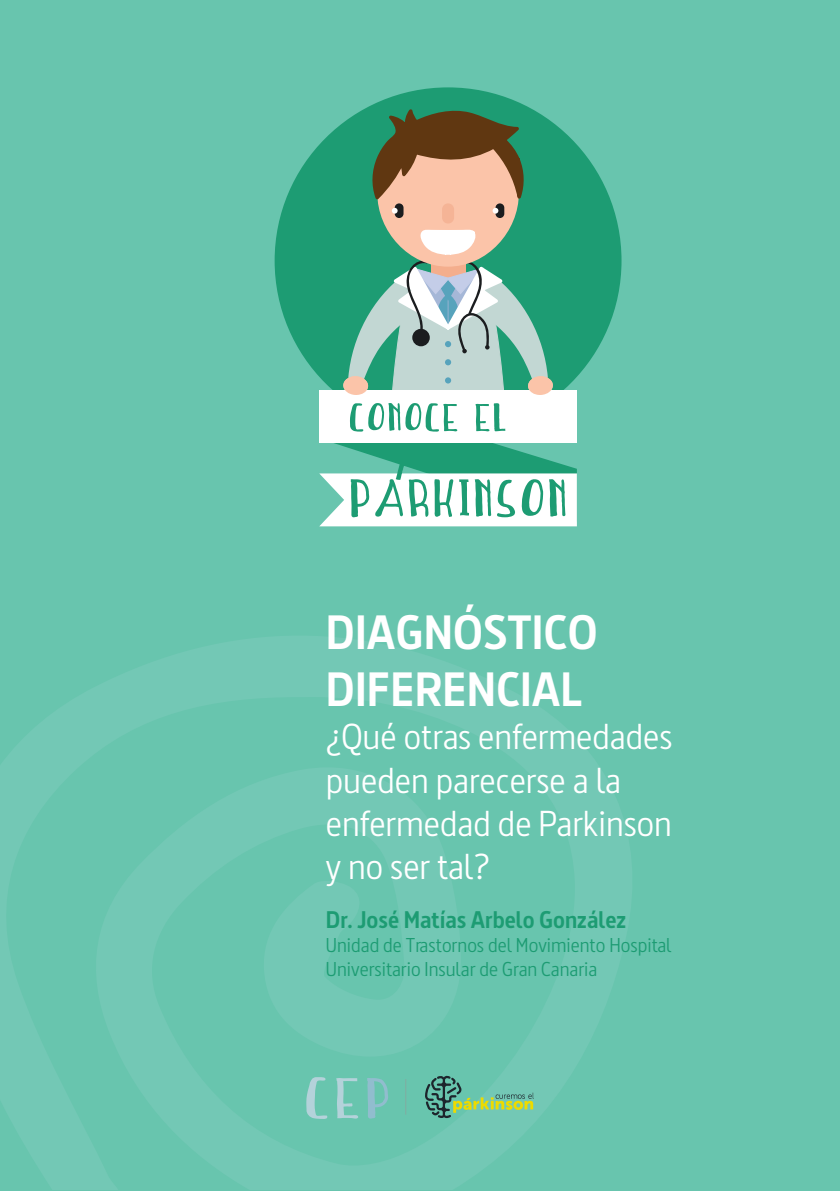
<style>
.page{position:relative;width:840px;height:1191px;background:#fff}
.page>*{position:absolute;margin:0;border:0;box-sizing:border-box;transform-origin:0 0}
.t1{font:700 48px/57.6px "Dsignes";color:#fff}
.t2{font:36px/43.2px "Dsignes";color:#fff}
.t3{font:700 24px "Dsignes";color:#1d9c73}
.t4{font:20px/24px "Dsignes";color:#1d9c73}
</style>
<div class="page">
<div style="left:0;top:0;width:839px;height:1191px;background:#68c5ae"></div>
<svg style="left:0;top:636px;width:632px;height:553px"></svg>
<div style="left:274px;top:87px;width:347px;height:347px;background:#1d9c73;border-radius:50%"></div>
<div style="left:377px;top:124px;width:141px;height:143px;background:#fbc4a9;border-radius:50%"></div>
<div style="left:394px;top:203px;width:9px;height:15px;background:#1b1d1f;border-radius:4px"></div>
<svg style="left:391px;top:208px;width:6px;height:6px"></svg>
<div style="left:495px;top:203px;width:9px;height:15px;background:#1b1d1f;border-radius:4px"></div>
<svg style="left:492px;top:208px;width:6px;height:6px"></svg>
<div style="left:442px;top:203px;width:12px;height:20px;background:#f5b496;border-radius:6px"></div>
<svg style="left:372px;top:109px;width:152px;height:91px"></svg>
<svg style="left:319px;top:229px;width:257px;height:297px"></svg>
<svg style="left:306px;top:1077px;width:21px;height:42px"></svg>
<svg style="left:336px;top:1078px;width:22px;height:40px"></svg>
<svg style="left:367px;top:1078px;width:21px;height:40px"></svg>
<svg style="left:425px;top:1075px;width:108px;height:43px"></svg>
<hr style="left:405px;top:1079px;width:1px;height:35px;background:#979797">
<h1 class="t1" style="left:326px;top:602px;width:273px">DIAGNÓSTICO<br>DIFERENCIAL</h1>
<h2 class="t2" style="left:326px;top:714px;width:348px">¿Qué otras enfermedades pueden parecerse a la enfermedad de Parkinson y no ser tal?</h2>
<p class="t3" style="left:326px;top:905px;width:301px">Dr. José Matías Arbelo González</p>
<p class="t4" style="left:326px;top:932px;width:347px">Unidad de Trastornos del Movimiento Hospital<br>Universitario Insular de Gran Canaria</p>
</div>
